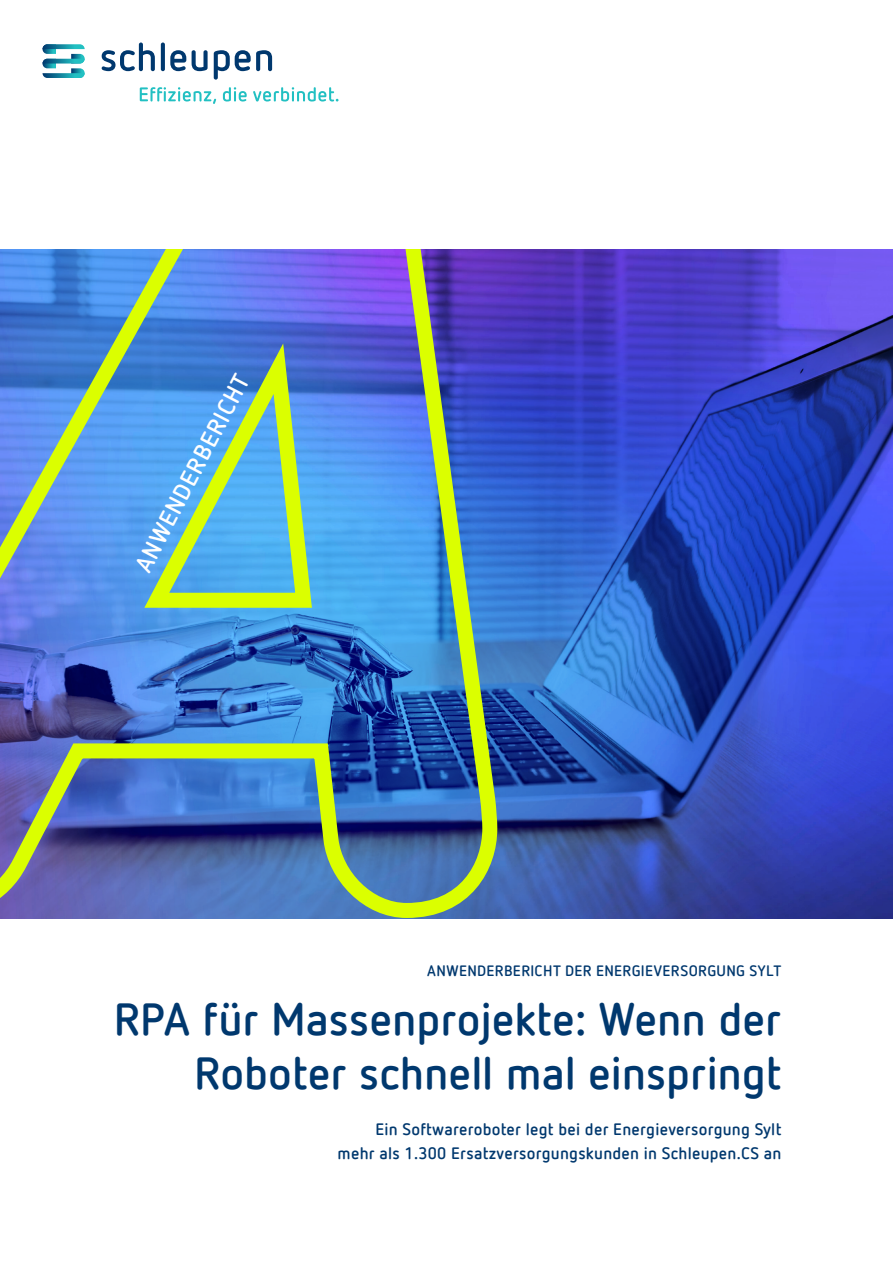
<style>
.page{position:relative;width:893px;height:1263px;background:#fff}
.page>*{position:absolute;margin:0;border:0;box-sizing:border-box;transform-origin:0 0}
.t1{font:700 45px/54px "Netto Offc";color:#00386e;text-align:right}
.SAG_Aufzählung{font:700 24px "Netto Offc";color:#fff}
.t2{font:700 16.5px/24px "Netto Offc";letter-spacing:.015em;color:#00386e;text-align:right}
.t3{font:700 15px "Netto Offc";letter-spacing:.02em;color:#00386e}
</style>
<div class="page">
<img style="left:505px;top:250px;width:388px;height:668px">
<img style="left:0;top:250px;width:505px;height:669px">
<svg style="left:140px;top:87px;width:76px;height:17px"></svg>
<svg style="left:223px;top:87px;width:24px;height:15px"></svg>
<svg style="left:253px;top:87px;width:85px;height:15px"></svg>
<svg style="left:102px;top:43px;width:170px;height:37px"></svg>
<svg style="left:43px;top:44px;width:42px;height:34px"></svg>
<p class="SAG_Aufzählung" style="left:127px;top:563px;width:221px;rotate:-62deg">ANWENDERBERICHT</p>
<p class="t3" style="left:427px;top:961px;width:356px">ANWENDERBERICHT DER ENERGIEVERSORGUNG SYLT</p>
<p class="t1" style="left:114px;top:991px;width:669px">RPA für Massenprojekte: Wenn der<br>Roboter schnell mal einspringt</p>
<p class="t2" style="left:338px;top:1116px;width:445px">Ein Softwareroboter legt bei der Energieversorgung Sylt mehr als 1.300 Ersatzversorgungskunden in Schleupen.CS an</p>
</div>
